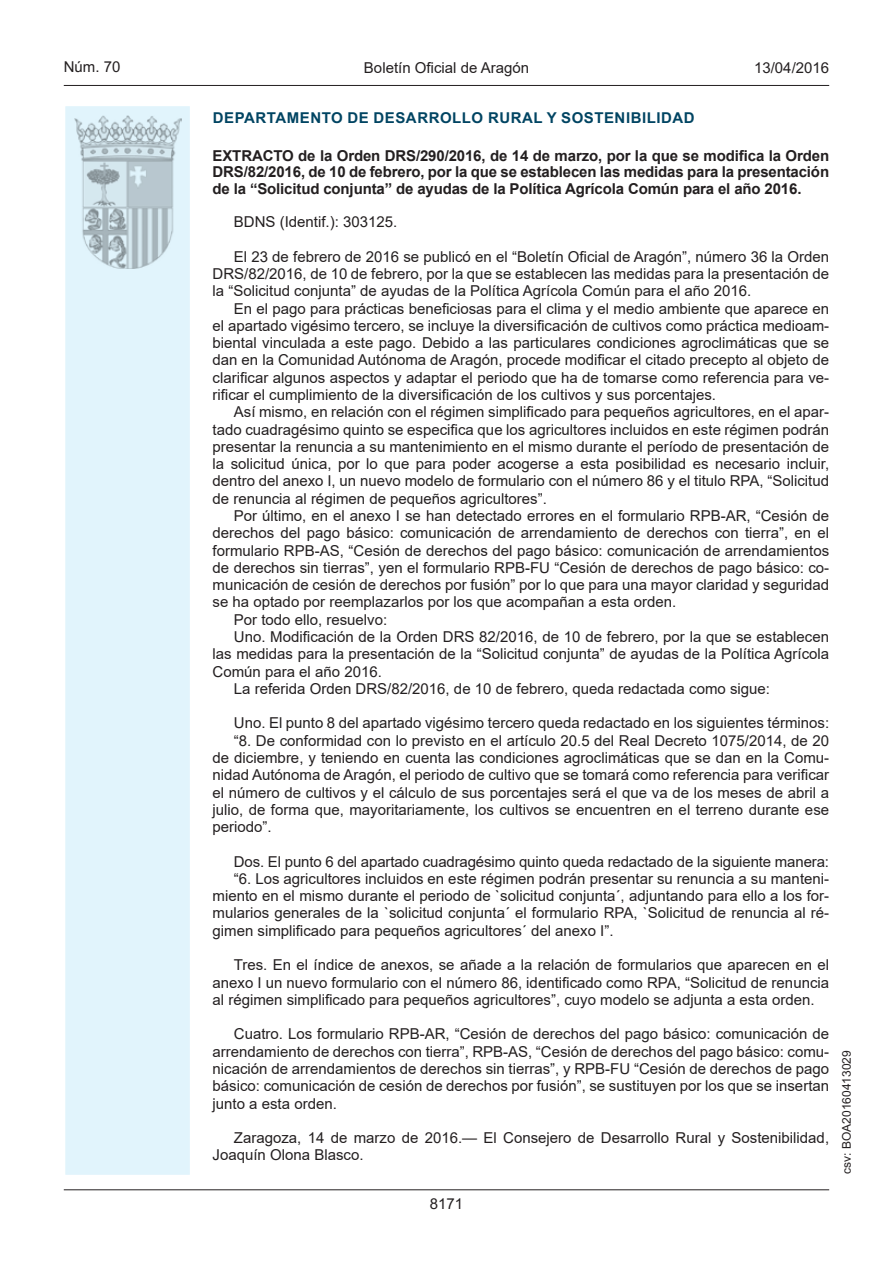
<style>
.page{position:relative;width:893px;height:1263px;background:#fff}
.page>*{position:absolute;margin:0;border:0;box-sizing:border-box;transform-origin:0 0}
.t1{font:15px/17.2px "Arial MT2";color:#231f20;text-align:justify}
.t2{font:15px/16.5px "Arial Bold MT2";letter-spacing:-.01em;color:#231f20;text-align:justify}
.t3{font:700 15px "Arial";letter-spacing:.035em;color:#004462}
.t4{font:15px "Arial";color:#231f20}
.t5{font:12px "Arial";color:#231f20}
.s1{font-family:"Arial"}
</style>
<div class="page">
<hr style="left:64px;top:85px;width:765px;height:1px;background:#231f20">
<div style="left:64px;top:105px;width:127px;height:1071px;background:#e1f4fc;border:2px solid #fff"></div>
<img style="left:75px;top:115px;width:106px;height:153px">
<hr style="left:64px;top:1189px;width:765px;height:1px;background:#231f20">
<p class="t4" style="left:64px;top:57px;width:58px">Núm. 70</p>
<p class="t1" style="left:364px;top:59px;width:167px">Boletín Oficial de Aragón</p>
<p class="t4" style="left:754px;top:57px;width:77px">13/04/2016</p>
<p class="t3" style="left:213px;top:107px;width:483px">DEPARTAMENTO DE DESARROLLO RURAL Y SOSTENIBILIDAD</p>
<p class="t2" style="left:213px;top:147px;width:618px">EXTRACTO de la Orden DRS/290/2016, de 14 de marzo, por la que se modifica la Orden DRS/82/2016, de 10 de febrero, por la que se establecen las medidas para la presentación de la “Solicitud conjunta” de ayudas de la Política Agrícola Común para el año 2016.</p>
<p class="t1" style="left:234px;top:213px;width:165px">BDNS (Identif.): 303125.</p>
<p class="t1" style="left:213px;top:248px;width:618px;text-indent:21px">El 23 de febrero de 2016 se publicó en el “Boletín Oficial de Aragón”, número 36 la Orden DRS/82/2016, de 10 de febrero, por la que se establecen las medidas para la presentación de la “Solicitud conjunta” de ayudas de la Política Agrícola Común para el año 2016.</p>
<p class="t1" style="left:213px;top:300px;width:618px;text-indent:21px">En el pago para prácticas beneficiosas para el clima y el medio ambiente que aparece en el apartado vigésimo tercero, se incluye la diversificación de cultivos como práctica medioam&shy;biental vinculada a este pago. Debido a las particulares condiciones agroclimáticas que se dan en la Comunidad Autónoma de Aragón, procede modificar el citado precepto al objeto de clarificar algunos aspectos y adaptar el periodo que ha de tomarse como referencia para ve&shy;rificar el cumplimiento de la diversificación de los cultivos y sus porcentajes.</p>
<p class="t1" style="left:213px;top:403px;width:618px;text-indent:21px">Así mismo, en relación con el régimen simplificado para pequeños agricultores, en el apar&shy;tado cuadragésimo quinto se especifica que los agricultores incluidos en este régimen podrán presentar la renuncia a su mantenimiento en el mismo durante el período de presentación de la solicitud única, por lo que para poder acogerse a esta posibilidad es necesario incluir, dentro del anexo I, un nuevo modelo de formulario con el número 86 y el titulo RPA, “Solicitud de renuncia al régimen de pequeños agricultores”.</p>
<p class="t1" style="left:234px;top:507px;width:597px">Por último, en el anexo I se han detectado errores en el formulario RPB-AR, “Cesión de</p>
<p class="t1" style="left:213px;top:524px;width:618px">derechos del pago básico: comunicación de arrendamiento de derechos con tierra”, en el</p>
<p class="t1" style="left:213px;top:542px;width:618px">formulario RPB-AS, “Cesión de derechos del pago básico: comunicación de arrendamientos</p>
<p class="t1" style="left:213px;top:559px;width:618px">de derechos sin tierras”, yen el formulario RPB-FU “Cesión de derechos de pago básico: co<span class="s1">-</span></p>
<p class="t1" style="left:213px;top:576px;width:618px">municación de cesión de derechos por fusión” por lo que para una mayor claridad y seguridad</p>
<p class="t1" style="left:213px;top:593px;width:465px">se ha optado por reemplazarlos por los que acompañan a esta orden.</p>
<p class="t1" style="left:234px;top:611px;width:155px">Por todo ello, resuelvo:</p>
<p class="t1" style="left:234px;top:628px;width:597px">Uno. Modificación de la Orden DRS 82/2016, de 10 de febrero, por la que se establecen</p>
<p class="t1" style="left:213px;top:645px;width:618px">las medidas para la presentación de la “Solicitud conjunta” de ayudas de la Política Agrícola</p>
<p class="t1" style="left:213px;top:663px;width:171px">Común para el año 2016.</p>
<p class="t1" style="left:234px;top:680px;width:538px">La referida Orden DRS/82/2016, de 10 de febrero, queda redactada como sigue:</p>
<p class="t1" style="left:234px;top:714px;width:597px">Uno. El punto 8 del apartado vigésimo tercero queda redactado en los siguientes términos:</p>
<p class="t1" style="left:234px;top:732px;width:597px">“8. De conformidad con lo previsto en el artículo 20.5 del Real Decreto 1075/2014, de 20</p>
<p class="t1" style="left:213px;top:749px;width:618px">de diciembre, y teniendo en cuenta las condiciones agroclimáticas que se dan en la Comu<span class="s1">-</span></p>
<p class="t1" style="left:213px;top:766px;width:618px">nidad Autónoma de Aragón, el periodo de cultivo que se tomará como referencia para verificar</p>
<p class="t1" style="left:213px;top:783px;width:618px">el número de cultivos y el cálculo de sus porcentajes será el que va de los meses de abril a</p>
<p class="t1" style="left:213px;top:801px;width:618px">julio, de forma que, mayoritariamente, los cultivos se encuentren en el terreno durante ese</p>
<p class="t1" style="left:213px;top:818px;width:61px">periodo”.</p>
<p class="t1" style="left:234px;top:853px;width:597px">Dos. El punto 6 del apartado cuadragésimo quinto queda redactado de la siguiente manera:</p>
<p class="t1" style="left:234px;top:870px;width:597px">“6. Los agricultores incluidos en este régimen podrán presentar su renuncia a su manteni<span class="s1">-</span></p>
<p class="t1" style="left:213px;top:887px;width:618px">miento en el mismo durante el periodo de `solicitud conjunta´, adjuntando para ello a los for<span class="s1">-</span></p>
<p class="t1" style="left:213px;top:904px;width:618px">mularios generales de la `solicitud conjunta´ el formulario RPA, `Solicitud de renuncia al ré<span class="s1">-</span></p>
<p class="t1" style="left:213px;top:922px;width:402px">gimen simplificado para pequeños agricultores´ del anexo I”.</p>
<p class="t1" style="left:213px;top:956px;width:618px;text-indent:21px">Tres. En el índice de anexos, se añade a la relación de formularios que aparecen en el anexo I un nuevo formulario con el número 86, identificado como RPA, “Solicitud de renuncia al régimen simplificado para pequeños agricultores”, cuyo modelo se adjunta a esta orden.</p>
<p class="t1" style="left:213px;top:1025px;width:618px;text-indent:21px">Cuatro. Los formulario RPB-AR, “Cesión de derechos del pago básico: comunicación de arrendamiento de derechos con tierra”, RPB-AS, “Cesión de derechos del pago básico: comu&shy;nicación de arrendamientos de derechos sin tierras”, y RPB-FU “Cesión de derechos de pago básico: comunicación de cesión de derechos por fusión”, se sustituyen por los que se insertan junto a esta orden.</p>
<p class="t1" style="left:213px;top:1129px;width:618px;text-indent:21px">Zaragoza, 14 de marzo de 2016.— El Consejero de Desarrollo Rural y Sostenibilidad,<br>Joaquín Olona Blasco.</p>
<p class="t4" style="left:430px;top:1193px;width:35px">8171</p>
<p class="t5" style="left:838px;top:1174px;width:125px;rotate:-90deg">csv: BOA20160413029</p>
</div>
